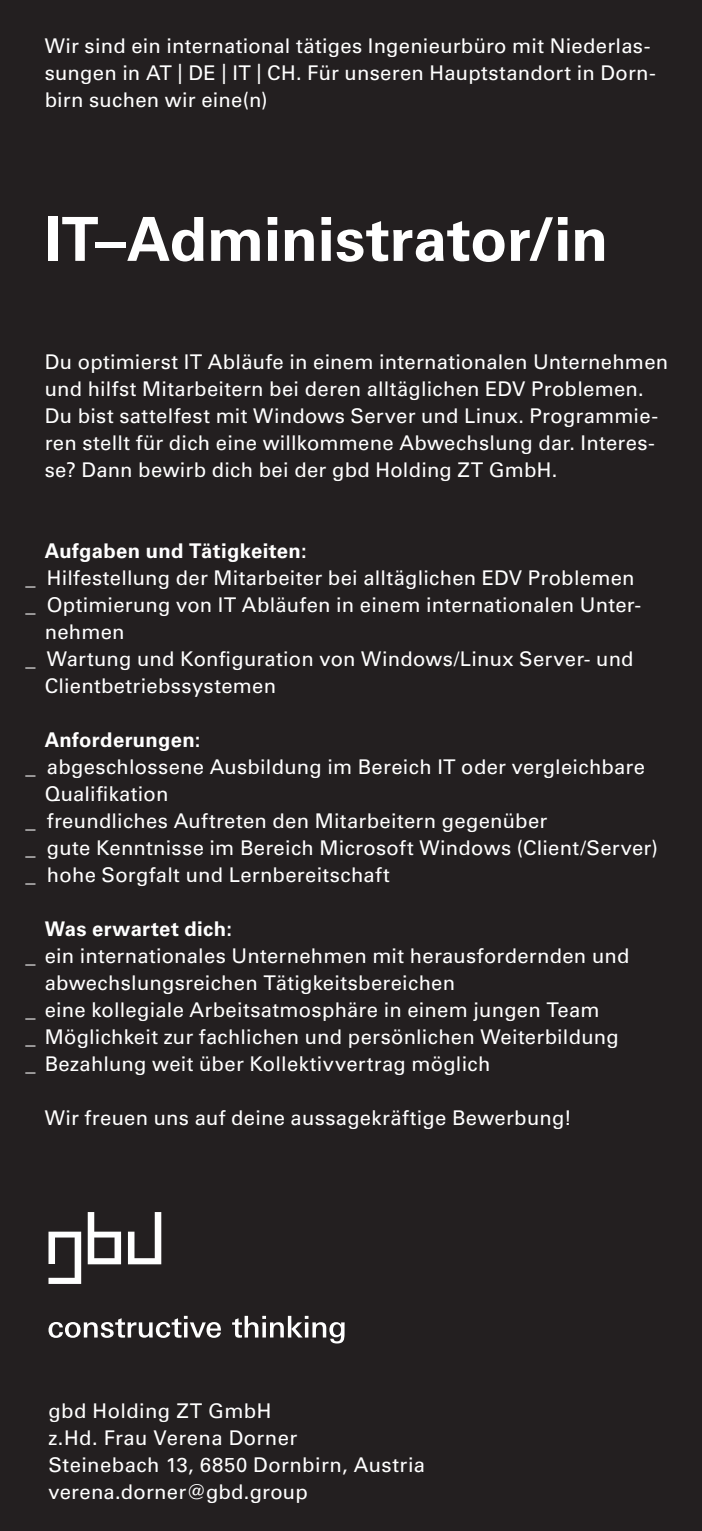
<style>
.page{position:relative;width:702px;height:1531px;background:#231f20}
.page>*{position:absolute;margin:0;border:0;box-sizing:border-box;transform-origin:0 0}
.t1{font:700 60.75px "Univers LT Std";color:#fff}
.t2{font:20.25px/27px "Univers LT Std";letter-spacing:.015em;color:#fff}
.t3{font:700 20.25px "Univers LT Std";letter-spacing:.02em;color:#fff}
</style>
<div class="page">
<svg style="left:48px;top:1316px;width:296px;height:27px"></svg>
<svg style="left:88px;top:1212px;width:33px;height:52px"></svg>
<svg style="left:48px;top:1231px;width:33px;height:53px"></svg>
<svg style="left:128px;top:1212px;width:33px;height:52px"></svg>
<p class="t2" style="left:45px;top:32px;width:612px">Wir sind ein international tätiges Ingenieurbüro mit Niederlas&shy;sungen in AT | DE | IT | CH. Für unseren Hauptstandort in Dorn&shy;birn suchen wir eine(n)</p>
<h1 class="t1" style="left:45px;top:203px;width:565px">IT–Administrator/in</h1>
<p class="t2" style="left:45px;top:348px;width:625px">Du optimierst IT Abläufe in einem internationalen Unternehmen und hilfst Mitarbeitern bei deren alltäglichen EDV Problemen.<br>Du bist sattelfest mit Windows Server und Linux. Programmie&shy;ren stellt für dich eine willkommene Abwechslung dar. Interes&shy;se? Dann bewirb dich bei der gbd Holding ZT GmbH.</p>
<p class="t3" style="left:45px;top:539px;width:263px">Aufgaben und Tätigkeiten:</p>
<p class="t2" style="left:26px;top:564px;width:610px">_ Hilfestellung der Mitarbeiter bei alltäglichen EDV Problemen</p>
<p class="t2" style="left:26px;top:591px;width:617px">_ Optimierung von IT Abläufen in einem internationalen Unter-</p>
<p class="t2" style="left:45px;top:618px;width:81px">nehmen</p>
<p class="t2" style="left:26px;top:645px;width:609px">_ Wartung und Konfiguration von Windows/Linux Server- und</p>
<p class="t2" style="left:45px;top:672px;width:233px">Clientbetriebssystemen</p>
<p class="t3" style="left:45px;top:728px;width:157px">Anforderungen:</p>
<p class="t2" style="left:26px;top:753px;width:621px">_ abgeschlossene Ausbildung im Bereich IT oder vergleichbare</p>
<p class="t2" style="left:45px;top:780px;width:125px">Qualifikation</p>
<p class="t2" style="left:26px;top:807px;width:523px">_ freundliches Auftreten den Mitarbeitern gegenüber</p>
<p class="t2" style="left:26px;top:834px;width:634px">_ gute Kenntnisse im Bereich Microsoft Windows (Client/Server)</p>
<p class="t2" style="left:26px;top:861px;width:366px">_ hohe Sorgfalt und Lernbereitschaft</p>
<p class="t3" style="left:45px;top:917px;width:189px">Was erwartet dich:</p>
<p class="t2" style="left:26px;top:942px;width:605px">_ ein internationales Unternehmen mit herausfordernden und</p>
<p class="t2" style="left:45px;top:969px;width:412px">abwechslungsreichen Tätigkeitsbereichen</p>
<p class="t2" style="left:26px;top:996px;width:575px">_ eine kollegiale Arbeitsatmosphäre in einem jungen Team</p>
<p class="t2" style="left:26px;top:1023px;width:594px">_ Möglichkeit zur fachlichen und persönlichen Weiterbildung</p>
<p class="t2" style="left:26px;top:1050px;width:466px">_ Bezahlung weit über Kollektivvertrag möglich</p>
<p class="t2" style="left:45px;top:1104px;width:528px">Wir freuen uns auf deine aussagekräftige Bewerbung!</p>
<p class="t2" style="left:48px;top:1397px;width:378px">gbd Holding ZT GmbH<br>z.Hd. Frau Verena Dorner<br>Steinebach 13, 6850 Dornbirn, Austria verena.dorner@gbd.group</p>
</div>
